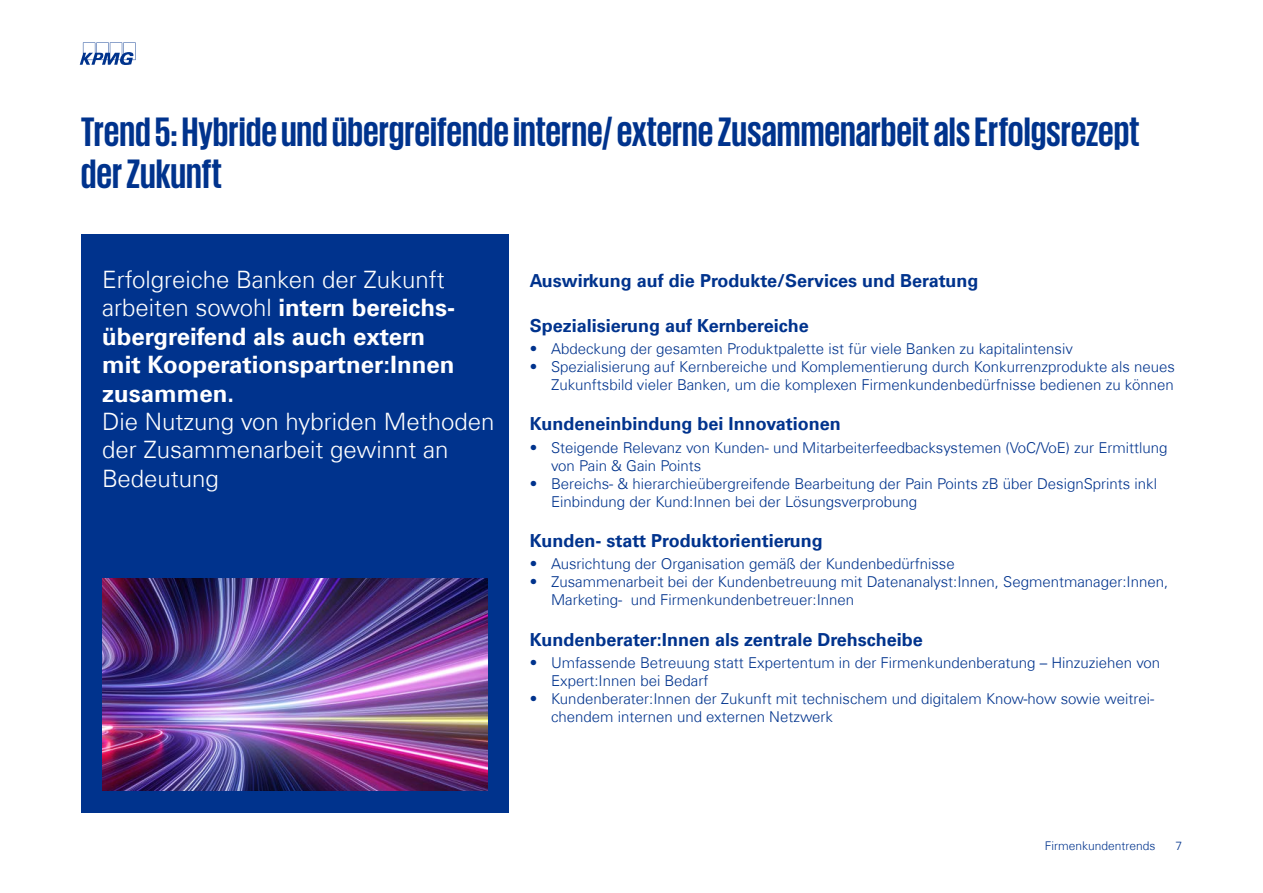
<style>
.page{position:relative;width:1263px;height:893px;background:#fff}
.page>*{position:absolute;margin:0;border:0;box-sizing:border-box;transform-origin:0 0}
.t1{font:700 42px/42px "KPMG";color:#00338d}
.t2{font:700 24px/28.5px "Universfor KPMG";color:#fff}
.t3{font:300 24px/28.5px "Universfor KPMG";color:#fff}
.t4{font:700 18px "Universfor KPMG";color:#00338d}
.t5{font:300 15px/18px "Universfor KPMG";color:#00338d}
.t6{font:300 12px "Universfor KPMG";color:#00338d}
.s1{font-weight:300}
</style>
<div class="page">
<div style="left:81px;top:234px;width:428px;height:578px;background:#00338d"></div>
<svg style="left:80px;top:43px;width:56px;height:22px"></svg>
<img style="left:102px;top:578px;width:385px;height:213px">
<h1 class="t1" style="left:81px;top:110px;width:1060px">Trend 5: Hybride und übergreifende interne/ externe Zusammenarbeit als Erfolgsrezept der Zukunft</h1>
<h2 class="t2" style="left:102px;top:265px;width:354px"><span class="s1">Erfolgreiche Banken der Zukunft arbeiten sowohl</span> intern bereichs&shy;übergreifend als auch extern mit Kooperationspartner:Innen zusammen.</h2>
<h2 class="t3" style="left:102px;top:407px;width:394px">Die Nutzung von hybriden Methoden der Zusammenarbeit gewinnt an<br>Bedeutung</h2>
<p class="t4" style="left:530px;top:270px;width:450px">Auswirkung auf die Produkte/Services und Beratung</p>
<p class="t4" style="left:530px;top:315px;width:280px">Spezialisierung auf Kernbereiche</p>
<p class="t5" style="left:530px;top:340px;width:544px">• Abdeckung der gesamten Produktpalette ist für viele Banken zu kapitalintensiv</p>
<p class="t5" style="left:530px;top:358px;width:647px;text-align:right">• Spezialisierung auf Kernbereiche und Komplementierung durch Konkurrenzprodukte als neues<br>Zukunftsbild vieler Banken, um die komplexen Firmenkundenbedürfnisse bedienen zu können</p>
<p class="t4" style="left:530px;top:413px;width:312px">Kundeneinbindung bei Innovationen</p>
<p class="t5" style="left:551px;top:438px;width:618px;text-indent:-21px">• Steigende Relevanz von Kunden- und Mitarbeiterfeedbacksystemen (VoC/VoE) zur Ermittlung von Pain &amp; Gain Points</p>
<p class="t5" style="left:551px;top:474px;width:607px;text-indent:-21px">• Bereichs- &amp; hierarchieübergreifende Bearbeitung der Pain Points zB über DesignSprints inkl<br>Einbindung der Kund:Innen bei der Lösungsverprobung</p>
<p class="t4" style="left:530px;top:530px;width:295px">Kunden- statt Produktorientierung</p>
<p class="t5" style="left:530px;top:555px;width:426px">• Ausrichtung der Organisation gemäß der Kundenbedürfnisse</p>
<p class="t5" style="left:551px;top:573px;width:619px;text-indent:-21px">• Zusammenarbeit bei der Kundenbetreuung mit Datenanalyst:Innen, Segmentmanager:Innen,<br>Marketing- und Firmenkundenbetreuer:Innen</p>
<p class="t4" style="left:530px;top:628px;width:395px">Kundenberater:Innen als zentrale Drehscheibe</p>
<p class="t5" style="left:551px;top:653px;width:611px;text-indent:-21px">• Umfassende Betreuung statt Expertentum in der Firmenkundenberatung – Hinzuziehen von<br>Expert:Innen bei Bedarf</p>
<p class="t5" style="left:551px;top:689px;width:605px;text-indent:-21px">• Kundenberater:Innen der Zukunft mit technischem und digitalem Know-how sowie weitrei&shy;chendem internen und externen Netzwerk</p>
<p class="t6" style="left:1045px;top:839px;width:112px">Firmenkundentrends</p>
<p class="t6" style="left:1175px;top:839px;width:8px">7</p>
</div>
